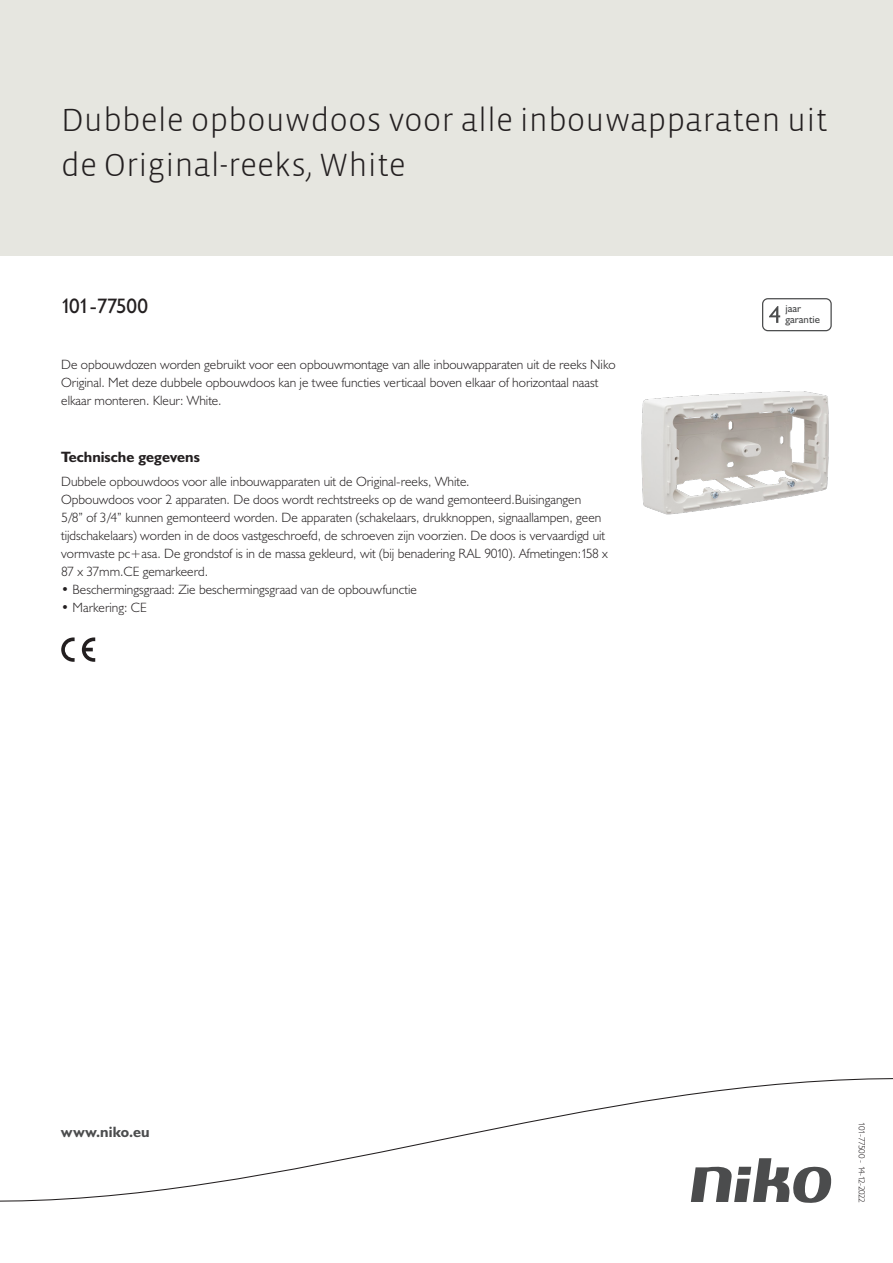
<style>
.page{position:relative;width:893px;height:1263px;background:#fff}
.page>*{position:absolute;margin:0;border:0;box-sizing:border-box;transform-origin:0 0}
.Title_datasheets{font:300 33px/45px "Vista Sans";color:#231f20}
.Article_number{font:21px "Humanist 521 BT";letter-spacing:-.035em;color:#231f20}
.Titles_parts{font:700 15px "Humanist 521 BT";color:#231f20}
.titel_afbeelding{font:700 15px "Humanist 521 BT";letter-spacing:.005em;color:#4b4c4d}
.Platte_tekst_CAB{font:300 13.5px/18px "Humanist 521 BT";color:#231f20}
.USP_Bullets{font:300 13.5px "Humanist 521 BT";color:#231f20}
.t1{font:10.8px/10.8px "Humanist 521 BT";color:#4b4c4d}
.Revision{font:300 9px "Humanist 521 BT";letter-spacing:-.05em;color:#231f20}
</style>
<div class="page">
<div style="left:0;top:0;width:893px;height:255px;background:#e6e6e0"></div>
<svg style="left:82px;top:637px;width:13px;height:25px"></svg>
<svg style="left:61px;top:637px;width:14px;height:25px"></svg>
<svg style="left:762px;top:298px;width:70px;height:33px"></svg>
<svg style="left:0;top:1078px;width:893px;height:125px"></svg>
<img style="left:641px;top:391px;width:188px;height:124px">
<p class="Title_datasheets" style="left:61px;top:98px;width:768px">Dubbele opbouwdoos voor alle inbouwapparaten uit de Original-reeks, White</p>
<p class="Article_number" style="left:61px;top:293px;width:88px">101-77500</p>
<p class="t1" style="left:785px;top:303px;width:36px">jaar garantie</p>
<p class="Platte_tekst_CAB" style="left:61px;top:355px;width:556px">De opbouwdozen worden gebruikt voor een opbouwmontage van alle inbouwapparaten uit de reeks Niko<br>Original. Met deze dubbele opbouwdoos kan je twee functies verticaal boven elkaar of horizontaal naast elkaar monteren. Kleur: White.</p>
<p class="Titles_parts" style="left:61px;top:447px;width:140px">Technische gegevens</p>
<p class="Platte_tekst_CAB" style="left:61px;top:472px;width:410px">Dubbele opbouwdoos voor alle inbouwapparaten uit de Original-reeks, White.</p>
<p class="Platte_tekst_CAB" style="left:61px;top:490px;width:548px">Opbouwdoos voor 2 apparaten. De doos wordt rechtstreeks op de wand gemonteerd.Buisingangen<br>5/8” of 3/4” kunnen gemonteerd worden. De apparaten (schakelaars, drukknoppen, signaallampen, geen tijdschakelaars) worden in de doos vastgeschroefd, de schroeven zijn voorzien. De doos is vervaardigd uit vormvaste pc+asa. De grondstof is in de massa gekleurd, wit (bij benadering RAL 9010). Afmetingen:158 x 87 x 37mm.CE gemarkeerd.</p>
<p class="USP_Bullets" style="left:61px;top:581px;width:357px">• Beschermingsgraad: Zie beschermingsgraad van de opbouwfunctie</p>
<p class="USP_Bullets" style="left:61px;top:599px;width:87px">• Markering: CE</p>
<p class="titel_afbeelding" style="left:61px;top:1122px;width:90px">www.niko.eu</p>
<p class="Revision" style="left:868px;top:1122px;width:82px;rotate:90deg">101-77500 - 14-12-2022</p>
</div>
